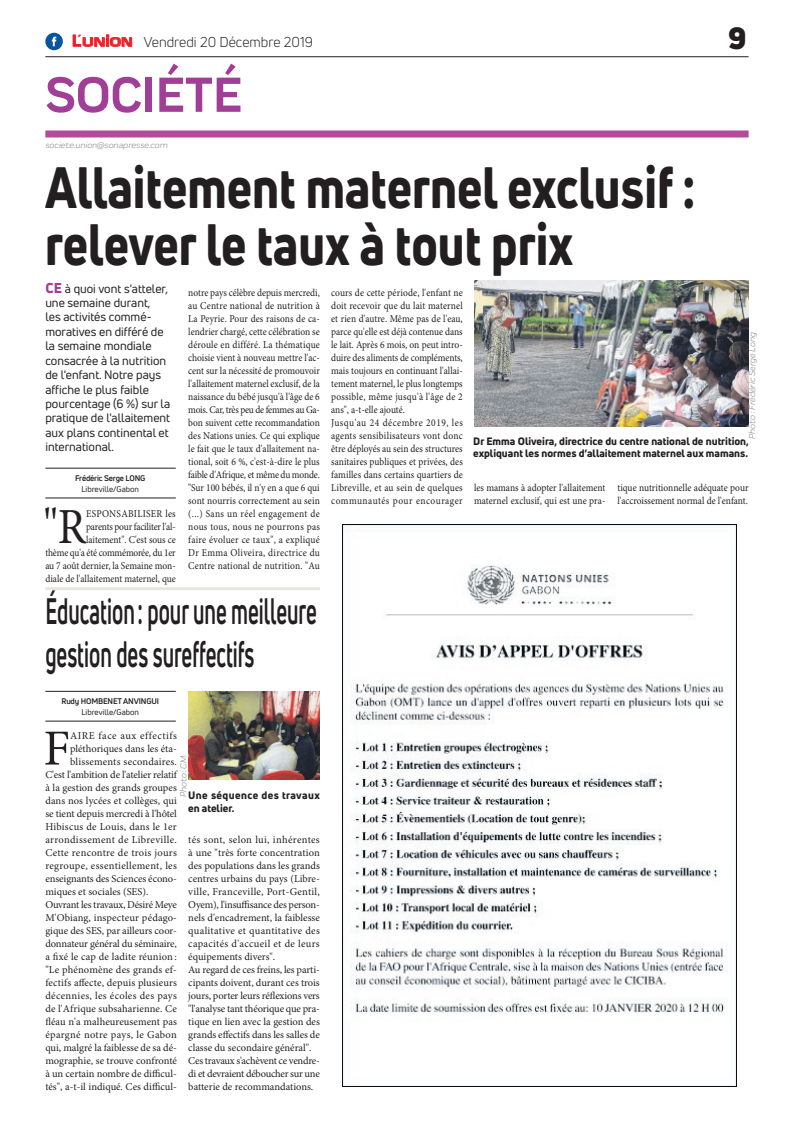
<style>
.page{position:relative;width:794px;height:1129px;background:#fff}
.page>*{position:absolute;margin:0;border:0;box-sizing:border-box;transform-origin:0 0}
.t1{font:800 57px/57px "Uni Neue";color:#231f20;scale:.84 1}
.t2{font:700 51px "Praktika";color:#a13e97}
.t3{font:50.5px "Minion Pro";color:#231f20;scale:.9 1}
.t4{font:50.5px "Minion Pro";color:#231f20}
.t5{font:700 36px/43.2px "Uni Neue";color:#231f20;scale:.57 1}
.t6{font:900 30px "Uni Neue";color:#231f20}
.t7{font:14px "Uni Neue";color:#231f20}
.t8{font:12px/14.4px "Uni Neue";color:#231f20}
.t9{font:10.5px/13px "Minion Pro";color:#231f20;scale:.9 1}
.t10{font:10.5px/13px "Minion Pro";color:#231f20}
.t11{font:800 10.5px/12.6px "Uni Neue";color:#231f20}
.t12{font:10.5px "Minion Pro";letter-spacing:.03em;color:#231f20}
.t13{font:10.5px "Minion Pro";letter-spacing:.02em;color:#231f20}
.t14{font:800 10.5px/12.6px "Uni Neue";letter-spacing:.035em;color:#231f20}
.t15{font:10.5px "Minion Pro";letter-spacing:-.02em;color:#231f20}
.t16{font:10.5px "Minion Pro";letter-spacing:.025em;color:#231f20}
.t17{font:10.5px "Minion Pro";letter-spacing:.05em;color:#231f20}
.t18{font:italic 9px "Praktika";color:#818386}
.t19{font:700 8px "Uni Neue";letter-spacing:-.02em;color:#231f20}
.t20{font:8px "Uni Neue";color:#231f20}
.s1{font-family:"Eurostile";font-weight:600;font-size:15px;color:#ee1d23}
.s2{font-family:"Eurostile";font-weight:600;font-size:11.4px;color:#ee1d23}
.s3{font-weight:800;font-size:14px;color:#a13e97}
</style>
<div class="page">
<hr style="left:45px;top:56px;width:703px;height:1px;background:#231f20">
<div style="left:45px;top:130px;width:703px;height:7px;background:#b44a9c"></div>
<svg style="left:72px;top:34px;width:60px;height:13px"></svg>
<div style="left:45px;top:33px;width:18px;height:17px;background:#08549e;border-radius:50%"></div>
<svg style="left:52px;top:37px;width:4px;height:9px"></svg>
<img style="left:343px;top:524px;width:394px;height:562px">
<hr style="left:45px;top:497px;width:131px;height:1px;background:#231f20">
<hr style="left:45px;top:468px;width:131px;height:1px;background:#231f20">
<hr style="left:45px;top:720px;width:131px;height:1px;background:#231f20">
<hr style="left:45px;top:691px;width:131px;height:1px;background:#231f20">
<img style="left:188px;top:691px;width:132px;height:88px">
<hr style="left:45px;top:587px;width:275px;height:3px;background:#e8e6e0">
<img style="left:474px;top:281px;width:274px;height:145px">
<h3 class="t7" style="left:72px;top:33px;width:242px"><span class="s1">L</span><span class="s2">UNION</span> Vendredi 20 Décembre 2019</h3>
<h2 class="t2" style="left:45px;top:54px;width:198px">SOCIÉTÉ</h2>
<p class="t18" style="left:45px;top:139px;width:124px">societe.union@sonapresse.com</p>
<h3 class="t6" style="left:728px;top:17px;width:20px">9</h3>
<h1 class="t1" style="left:45px;top:158px;width:776px">Allaitement maternel exclusif : relever le taux à tout prix</h1>
<p class="t8" style="left:45px;top:281px;width:126px"><span class="s3">CE</span> à quoi vont s'atteler, une semaine durant,<br>les activités commé&shy;moratives en différé de la semaine mondiale consacrée à la nutrition de l'enfant. Notre pays affiche le plus faible pourcentage (6 %) sur la pratique de l'allaitement aux plans continental et international.</p>
<p class="t19" style="left:75px;top:473px;width:72px">Frédéric Serge LONG</p>
<p class="t20" style="left:82px;top:483px;width:59px">Libreville/Gabon</p>
<p class="t9" style="left:188px;top:286px;width:148px;text-align:justify">notre pays célèbre depuis mercredi, au Centre national de nutrition à La Peyrie. Pour des raisons de ca&shy;lendrier chargé, cette célébration se déroule en différé. La thématique choisie vient à nouveau mettre l'ac&shy;cent sur la nécessité de promouvoir l'allaitement maternel exclusif, de la naissance du bébé jusqu'à l'âge de 6 mois. Car, très peu de femmes au Ga&shy;bon suivent cette recommandation des Nations unies. Ce qui explique le fait que le taux d'allaitement na&shy;tional, soit 6 %, c'est-à-dire le plus faible d'Afrique, et même du monde. "Sur 100 bébés, il n'y en a que 6 qui sont nourris correctement au sein (...) Sans un réel engagement de nous tous, nous ne pourrons pas faire évoluer ce taux", a expliqué Dr Emma Oliveira, directrice du Centre national de nutrition. "Au</p>
<p class="t9" style="left:331px;top:286px;width:148px">cours de cette période, l'enfant ne doit recevoir que du lait maternel et rien d'autre. Même pas de l'eau, parce qu'elle est déjà contenue dans le lait. Après 6 mois, on peut intro&shy;duire des aliments de compléments, mais toujours en continuant l'allai&shy;tement maternel, le plus longtemps possible, même jusqu'à l'âge de 2 ans", a-t-elle ajouté.<br>Jusqu'au 24 décembre 2019, les agents sensibilisateurs vont donc être déployés au sein des structures sanitaires publiques et privées, des familles dans certains quartiers de Libreville, et au sein de quelques communautés pour encourager</p>
<p class="t18" style="left:746px;top:438px;width:107px;rotate:-90deg">Photo : Frédéric Serge Long</p>
<p class="t11" style="left:473px;top:434px;width:277px">Dr Emma Oliveira, directrice du centre national de nutrition, expliquant les normes d’allaitement maternel aux mamans.</p>
<p class="t9" style="left:474px;top:481px;width:147px">les mamans à adopter l'allaitement maternel exclusif, qui est une pra-</p>
<p class="t9" style="left:617px;top:481px;width:147px">tique nutritionnelle adéquate pour l'accroissement normal de l'enfant.</p>
<h3 class="t3" style="left:43px;top:493px;width:49px">"R</h3>
<p class="t9" style="left:45px;top:507px;width:146px;text-align:right">ESPONSABILISER les<br>parents pour faciliter l'al&shy;laitement". C'est sous ce<br>thème qu'a été commémorée, du 1er au 7 août dernier, la Semaine mon&shy;diale de l'allaitement maternel, que</p>
<h3 class="t5" style="left:45px;top:589px;width:478px">Éducation: pour une meilleure gestion des sureffectifs</h3>
<p class="t19" style="left:61px;top:696px;width:99px">Rudy HOMBENET ANVINGUI</p>
<p class="t20" style="left:82px;top:706px;width:59px">Libreville/Gabon</p>
<h3 class="t4" style="left:43px;top:714px;width:28px">F</h3>
<p class="t17" style="left:70px;top:728px;width:108px">AIRE face aux effectifs</p>
<p class="t10" style="left:70px;top:741px;width:108px">pléthoriques dans les éta-</p>
<p class="t13" style="left:70px;top:754px;width:108px">blissements secondaires.</p>
<p class="t10" style="left:45px;top:767px;width:133px">C'est l'ambition de l'atelier relatif</p>
<p class="t10" style="left:45px;top:780px;width:133px">à la gestion des grands groupes</p>
<p class="t10" style="left:45px;top:793px;width:133px">dans nos lycées et collèges, qui</p>
<p class="t10" style="left:45px;top:806px;width:133px">se tient depuis mercredi à l'hôtel</p>
<p class="t13" style="left:45px;top:819px;width:133px">Hibiscus de Louis, dans le 1er</p>
<p class="t12" style="left:45px;top:832px;width:133px">arrondissement de Libreville.</p>
<p class="t13" style="left:45px;top:845px;width:133px">Cette rencontre de trois jours</p>
<p class="t12" style="left:45px;top:858px;width:133px">regroupe, essentiellement, les</p>
<p class="t10" style="left:45px;top:871px;width:133px">enseignants des Sciences écono-</p>
<p class="t10" style="left:45px;top:884px;width:105px">miques et sociales (SES).</p>
<p class="t15" style="left:45px;top:897px;width:133px">Ouvrant les travaux, Désiré Meye</p>
<p class="t10" style="left:45px;top:910px;width:133px">M'Obiang, inspecteur pédago-</p>
<p class="t10" style="left:45px;top:923px;width:133px">gique des SES, par ailleurs coor-</p>
<p class="t10" style="left:45px;top:936px;width:133px">donnateur général du séminaire,</p>
<p class="t10" style="left:45px;top:949px;width:133px">a fixé le cap de ladite réunion :</p>
<p class="t10" style="left:45px;top:962px;width:133px">"Le phénomène des grands ef-</p>
<p class="t10" style="left:45px;top:975px;width:133px">fectifs affecte, depuis plusieurs</p>
<p class="t16" style="left:45px;top:988px;width:133px">décennies, les écoles des pays</p>
<p class="t10" style="left:45px;top:1001px;width:133px">de l'Afrique subsaharienne. Ce</p>
<p class="t10" style="left:45px;top:1014px;width:133px">fléau n'a malheureusement pas</p>
<p class="t12" style="left:45px;top:1027px;width:133px">épargné notre pays, le Gabon</p>
<p class="t10" style="left:45px;top:1040px;width:133px">qui, malgré la faiblesse de sa dé-</p>
<p class="t10" style="left:45px;top:1053px;width:133px">mographie, se trouve confronté</p>
<p class="t10" style="left:45px;top:1066px;width:133px">à un certain nombre de difficul-</p>
<p class="t10" style="left:45px;top:1079px;width:133px">tés", a-t-il indiqué. Ces difficul-</p>
<p class="t18" style="left:177px;top:797px;width:43px;rotate:-90deg">Photo : CM</p>
<p class="t14" style="left:188px;top:788px;width:133px">Une séquence des travaux en atelier.</p>
<p class="t10" style="left:188px;top:832px;width:133px">tés sont, selon lui, inhérentes à une "très forte concentration des populations dans les grands centres urbains du pays (Libre&shy;ville, Franceville, Port-Gentil,<br>Oyem), l'insuffisance des person&shy;nels d'encadrement, la faiblesse qualitative et quantitative des capacités d'accueil et de leurs équipements divers".<br>Au regard de ces freins, les parti&shy;cipants doivent, durant ces trois jours, porter leurs réflexions vers "l'analyse tant théorique que pra&shy;tique en lien avec la gestion des grands effectifs dans les salles de classe du secondaire général".<br>Ces travaux s'achèvent ce vendre&shy;di et devraient déboucher sur une batterie de recommandations.</p>
</div>
